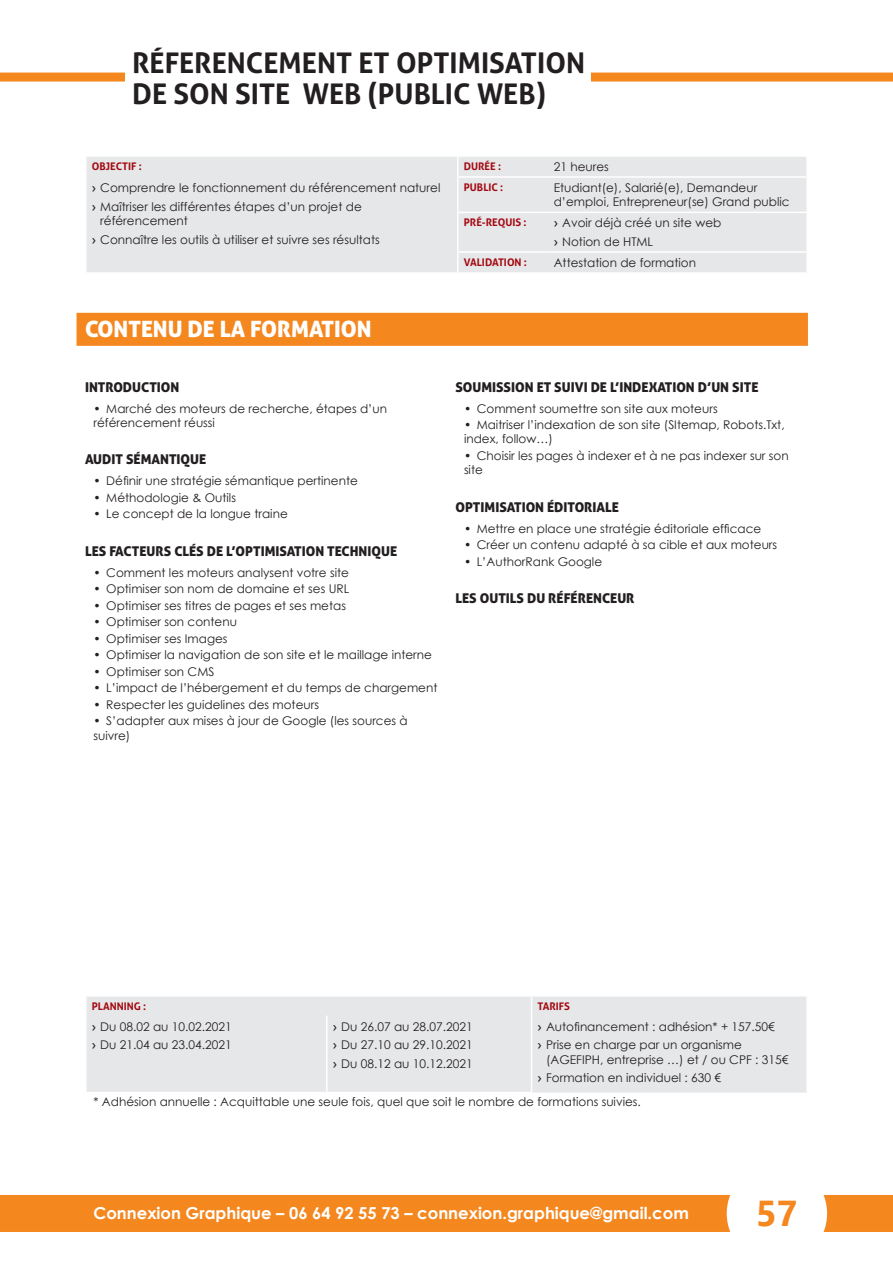
<style>
.page{position:relative;width:893px;height:1263px;background:#fff}
.page>*{position:absolute;margin:0;border:0;box-sizing:border-box;transform-origin:0 0}
.t1{font:700 36px "Ebrima";color:#f5871f}
.Titre_PAGE_2L{font:700 28.5px/31.5px "Aller";color:#231f20}
.Titre_CONTENU{font:22.5px "Aller Display";color:#fff}
.t2{font:700 16.5px "Century Gothic";color:#fff}
.Sous-Titre_CONTENU{font:13.5px "Aller Display";color:#231f20}
.Texte_TABLEAU{font:12px/14.4px "Century Gothic";color:#231f20}
.Titre_TABLEAU{font:700 10.5px "Aller";color:#a30910}
.s1{font-family:"Aller"}
</style>
<div class="page">
<div style="left:0;top:1195px;width:893px;height:37px;background:#f5871f"></div>
<div style="left:727px;top:1163px;width:100px;height:100px;background:#fff;border-radius:50%"></div>
<div style="left:0;top:73px;width:893px;height:9px;background:#f5871f"></div>
<div style="left:87px;top:996px;width:719px;height:96px;background:#e6e7e9"></div>
<svg style="left:86px;top:997px;width:1px;height:18px"></svg>
<svg style="left:531px;top:996px;width:1px;height:19px"></svg>
<svg style="left:806px;top:997px;width:1px;height:18px"></svg>
<hr style="left:326px;top:1015px;width:1px;height:77px;background:#fff">
<hr style="left:531px;top:1015px;width:1px;height:77px;background:#fff">
<div style="left:77px;top:313px;width:731px;height:33px;background:#f5871f"></div>
<div style="left:87px;top:157px;width:719px;height:115px;background:#e6e7e9"></div>
<svg style="left:457px;top:157px;width:2px;height:19px"></svg>
<svg style="left:806px;top:157px;width:1px;height:19px"></svg>
<hr style="left:457px;top:176px;width:91px;height:2px;background:#fff">
<hr style="left:457px;top:178px;width:2px;height:34px;background:#fff">
<hr style="left:548px;top:176px;width:260px;height:2px;background:#fff">
<hr style="left:457px;top:212px;width:91px;height:1px;background:#fff">
<hr style="left:457px;top:213px;width:2px;height:38px;background:#fff">
<hr style="left:548px;top:212px;width:260px;height:1px;background:#fff">
<hr style="left:457px;top:251px;width:91px;height:2px;background:#fff">
<svg style="left:457px;top:253px;width:2px;height:19px"></svg>
<hr style="left:548px;top:251px;width:260px;height:2px;background:#fff">
<svg style="left:806px;top:253px;width:1px;height:19px"></svg>
<div style="left:126px;top:49px;width:465px;height:58px;background:#fff"></div>
<p class="Titre_PAGE_2L" style="left:132px;top:47px;width:454px">RÉFERENCEMENT ET OPTIMISATION<br>DE SON SITE WEB (PUBLIC WEB)</p>
<p class="Titre_TABLEAU" style="left:92px;top:159px;width:51px">OBJECTIF :</p>
<p class="Titre_TABLEAU" style="left:464px;top:159px;width:39px">DURÉE :</p>
<p class="Texte_TABLEAU" style="left:554px;top:159px;width:57px">21 heures</p>
<p class="Texte_TABLEAU" style="left:92px;top:180px;width:350px"><span class="s1">›</span> Comprendre le fonctionnement du référencement naturel</p>
<p class="Texte_TABLEAU" style="left:100px;top:199px;width:263px;text-indent:-9px"><span class="s1">›</span> Maîtriser les différentes étapes d’un projet de référencement</p>
<p class="Texte_TABLEAU" style="left:92px;top:232px;width:289px"><span class="s1">›</span> Connaître les outils à utiliser et suivre ses résultats</p>
<p class="Titre_TABLEAU" style="left:464px;top:180px;width:41px">PUBLIC :</p>
<p class="Texte_TABLEAU" style="left:554px;top:180px;width:237px">Etudiant(e), Salarié(e), Demandeur d’emploi, Entrepreneur(se) Grand public</p>
<p class="Titre_TABLEAU" style="left:464px;top:216px;width:64px">PRÉ-REQUIS :</p>
<p class="Texte_TABLEAU" style="left:554px;top:216px;width:169px"><span class="s1">›</span> Avoir déjà créé un site web</p>
<p class="Texte_TABLEAU" style="left:554px;top:234px;width:101px"><span class="s1">›</span> Notion de HTML</p>
<p class="Titre_TABLEAU" style="left:464px;top:256px;width:65px">VALIDATION :</p>
<p class="Texte_TABLEAU" style="left:554px;top:255px;width:144px">Attestation de formation</p>
<p class="Titre_CONTENU" style="left:85px;top:315px;width:288px">CONTENU DE LA FORMATION</p>
<p class="Sous-Titre_CONTENU" style="left:85px;top:378px;width:96px">INTRODUCTION</p>
<p class="Texte_TABLEAU" style="left:94px;top:401px;width:295px">• Marché des moteurs de recherche, étapes d’un référencement réussi</p>
<p class="Sous-Titre_CONTENU" style="left:85px;top:451px;width:123px">AUDIT SÉMANTIQUE</p>
<p class="Texte_TABLEAU" style="left:94px;top:473px;width:266px">• Définir une stratégie sémantique pertinente</p>
<p class="Texte_TABLEAU" style="left:94px;top:490px;width:144px">• Méthodologie &amp; Outils</p>
<p class="Texte_TABLEAU" style="left:94px;top:506px;width:196px">• Le concept de la longue traine</p>
<p class="Sous-Titre_CONTENU" style="left:85px;top:542px;width:314px">LES FACTEURS CLÉS DE L’OPTIMISATION TECHNIQUE</p>
<p class="Texte_TABLEAU" style="left:94px;top:565px;width:257px">• Comment les moteurs analysent votre site</p>
<p class="Texte_TABLEAU" style="left:94px;top:581px;width:257px">• Optimiser son nom de domaine et ses URL</p>
<p class="Texte_TABLEAU" style="left:94px;top:598px;width:254px">• Optimiser ses titres de pages et ses metas</p>
<p class="Texte_TABLEAU" style="left:94px;top:614px;width:145px">• Optimiser son contenu</p>
<p class="Texte_TABLEAU" style="left:94px;top:631px;width:136px">• Optimiser ses Images</p>
<p class="Texte_TABLEAU" style="left:94px;top:647px;width:340px">• Optimiser la navigation de son site et le maillage interne</p>
<p class="Texte_TABLEAU" style="left:94px;top:664px;width:122px">• Optimiser son CMS</p>
<p class="Texte_TABLEAU" style="left:94px;top:680px;width:345px">• L’impact de l’hébergement et du temps de chargement</p>
<p class="Texte_TABLEAU" style="left:94px;top:697px;width:227px">• Respecter les guidelines des moteurs</p>
<p class="Texte_TABLEAU" style="left:94px;top:713px;width:316px">• S’adapter aux mises à jour de Google (les sources à suivre)</p>
<p class="Sous-Titre_CONTENU" style="left:455px;top:378px;width:304px">SOUMISSION ET SUIVI DE L’INDEXATION D’UN SITE</p>
<p class="Texte_TABLEAU" style="left:464px;top:401px;width:255px">• Comment soumettre son site aux moteurs</p>
<p class="Texte_TABLEAU" style="left:464px;top:417px;width:322px">• Maitriser l’indexation de son site (SItemap, Robots.Txt, index, follow…)</p>
<p class="Texte_TABLEAU" style="left:464px;top:448px;width:326px">• Choisir les pages à indexer et à ne pas indexer sur son site</p>
<p class="Sous-Titre_CONTENU" style="left:455px;top:498px;width:165px">OPTIMISATION ÉDITORIALE</p>
<p class="Texte_TABLEAU" style="left:464px;top:521px;width:299px">• Mettre en place une stratégie éditoriale efficace</p>
<p class="Texte_TABLEAU" style="left:464px;top:537px;width:315px">• Créer un contenu adapté à sa cible et aux moteurs</p>
<p class="Texte_TABLEAU" style="left:464px;top:554px;width:140px">• L’AuthorRank Google</p>
<p class="Sous-Titre_CONTENU" style="left:455px;top:590px;width:181px">LES OUTILS DU RÉFÉRENCEUR</p>
<p class="Titre_TABLEAU" style="left:92px;top:999px;width:56px">PLANNING :</p>
<p class="Titre_TABLEAU" style="left:537px;top:999px;width:34px">TARIFS</p>
<p class="Texte_TABLEAU" style="left:92px;top:1019px;width:141px"><span class="s1">›</span> Du 08.02 au 10.02.2021</p>
<p class="Texte_TABLEAU" style="left:92px;top:1037px;width:141px"><span class="s1">›</span> Du 21.04 au 23.04.2021</p>
<p class="Texte_TABLEAU" style="left:537px;top:1019px;width:239px"><span class="s1">›</span> Autofinancement : adhésion* + 157.50€</p>
<p class="Texte_TABLEAU" style="left:546px;top:1037px;width:244px;text-indent:-9px"><span class="s1">›</span> Prise en charge par un organisme (AGEFIPH, entreprise …) et / ou CPF : 315€</p>
<p class="Texte_TABLEAU" style="left:537px;top:1070px;width:185px"><span class="s1">›</span> Formation en individuel : 630 €</p>
<p class="Texte_TABLEAU" style="left:94px;top:1094px;width:547px">* Adhésion annuelle : Acquittable une seule fois, quel que soit le nombre de formations suivies.</p>
<p class="Texte_TABLEAU" style="left:333px;top:1019px;width:141px"><span class="s1">›</span> Du 26.07 au 28.07.2021</p>
<p class="Texte_TABLEAU" style="left:333px;top:1037px;width:141px"><span class="s1">›</span> Du 27. 10 au 29. 10.2021</p>
<p class="Texte_TABLEAU" style="left:333px;top:1056px;width:141px"><span class="s1">›</span> Du 08. 12 au 10. 12.2021</p>
<h3 class="t2" style="left:94px;top:1200px;width:597px">Connexion Graphique – 06 64 92 55 73 – connexion.graphique@gmail.com</h3>
<h1 class="t1" style="left:756px;top:1184px;width:43px">57</h1>
</div>
